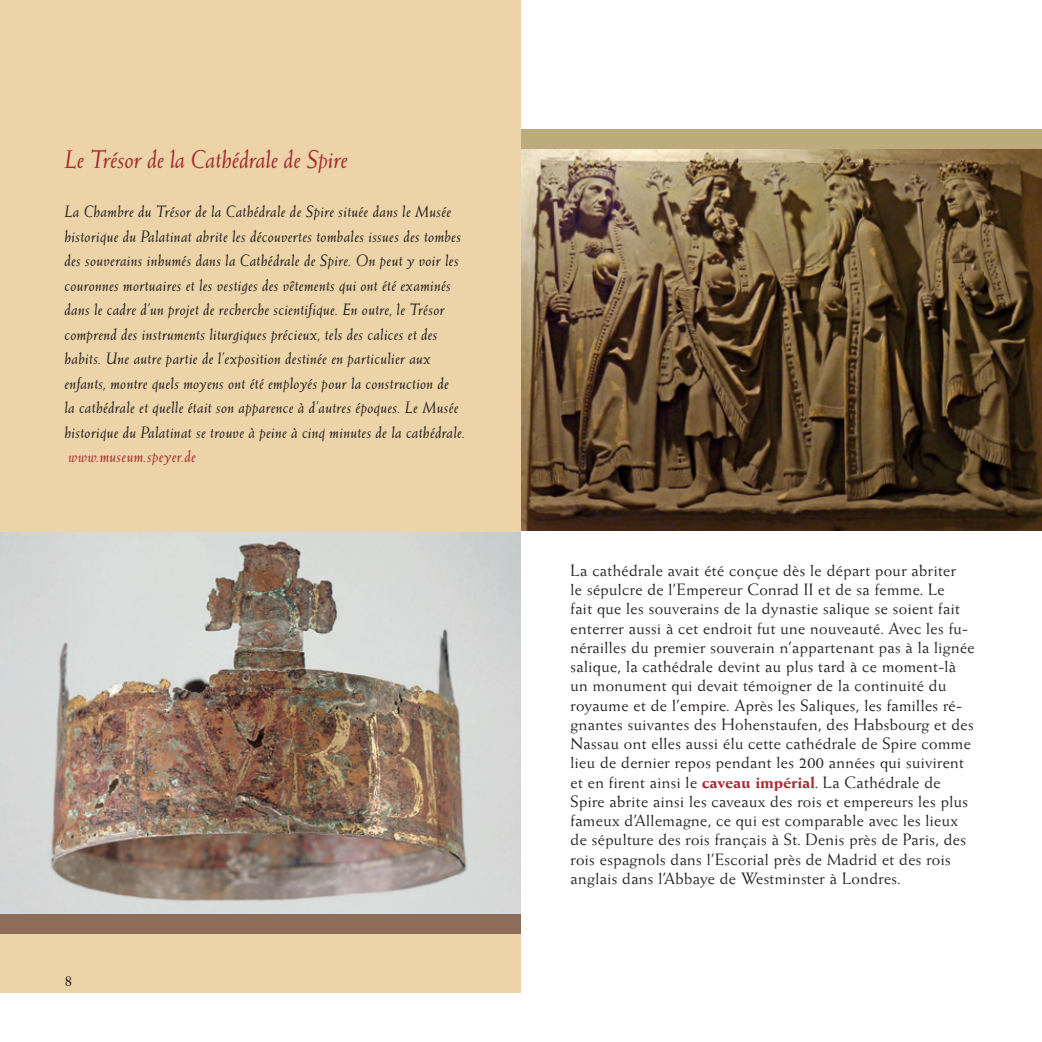
<style>
.page{position:relative;width:1042px;height:1042px;background:#fff}
.page>*{position:absolute;margin:0;border:0;box-sizing:border-box;transform-origin:0 0}
.t1{font:italic 24.5px "Weiss SBOP";color:#a72b30}
.t2{font:15.75px/19.2px "Weiss SBOP";letter-spacing:.025em;color:#231f20}
.t3{font:italic 15.75px/24.5px "Weiss SBOP";letter-spacing:.025em;color:#231f20}
.t4{font:italic 15.75px "Weiss SBOP";letter-spacing:.025em;color:#a72b30}
.s1{font-weight:700;color:#a72b30}
</style>
<div class="page">
<div style="left:0;top:0;width:521px;height:992px;background:#ecd3a8"></div>
<img style="left:0;top:532px;width:521px;height:382px">
<div style="left:0;top:914px;width:521px;height:20px;background:#8d6d5a"></div>
<img style="left:521px;top:149px;width:521px;height:382px">
<div style="left:521px;top:129px;width:521px;height:20px;background:#bdab7e"></div>
<h1 class="t1" style="left:64px;top:146px;width:285px">Le Trésor de la Cathédrale de Spire</h1>
<p class="t3" style="left:64px;top:199px;width:402px">La Chambre du Trésor de la Cathédrale de Spire située dans le Musée historique du Palatinat abrite les découvertes tombales issues des tombes des souverains inhumés dans la Cathédrale de Spire. On peut y voir les couronnes mortuaires et les vestiges des vêtements qui ont été examinés dans le cadre d’un projet de recherche scientifique. En outre, le Trésor comprend des instruments liturgiques précieux, tels des calices et des habits. Une autre partie de l’exposition destinée en particulier aux enfants, montre quels moyens ont été employés pour la construction de<br>la cathédrale et quelle était son apparence à d’autres époques. Le Musée historique du Palatinat se trouve à peine à cinq minutes de la cathédrale.</p>
<p class="t4" style="left:68px;top:448px;width:129px">www.museum.speyer.de</p>
<p class="t2" style="left:64px;top:971px;width:10px">8</p>
<p class="t2" style="left:570px;top:561px;width:406px">La cathédrale avait été conçue dès le départ pour abriter<br>le sépulcre de l’Empereur Conrad II et de sa femme. Le<br>fait que les souverains de la dynastie salique se soient fait enterrer aussi à cet endroit fut une nouveauté. Avec les fu&shy;nérailles du premier souverain n’appartenant pas à la lignée salique, la cathédrale devint au plus tard à ce moment-là un monument qui devait témoigner de la continuité du royaume et de l’empire. Après les Saliques, les familles ré&shy;gnantes suivantes des Hohenstaufen, des Habsbourg et des Nassau ont elles aussi élu cette cathédrale de Spire comme lieu de dernier repos pendant les 200 années qui suivirent et en firent ainsi le <span class="s1">caveau impérial</span>. La Cathédrale de Spire abrite ainsi les caveaux des rois et empereurs les plus fameux d’Allemagne, ce qui est comparable avec les lieux de sépulture des rois français à St. Denis près de Paris, des rois espagnols dans l’Escorial près de Madrid et des rois anglais dans l’Abbaye de Westminster à Londres.</p>
</div>
